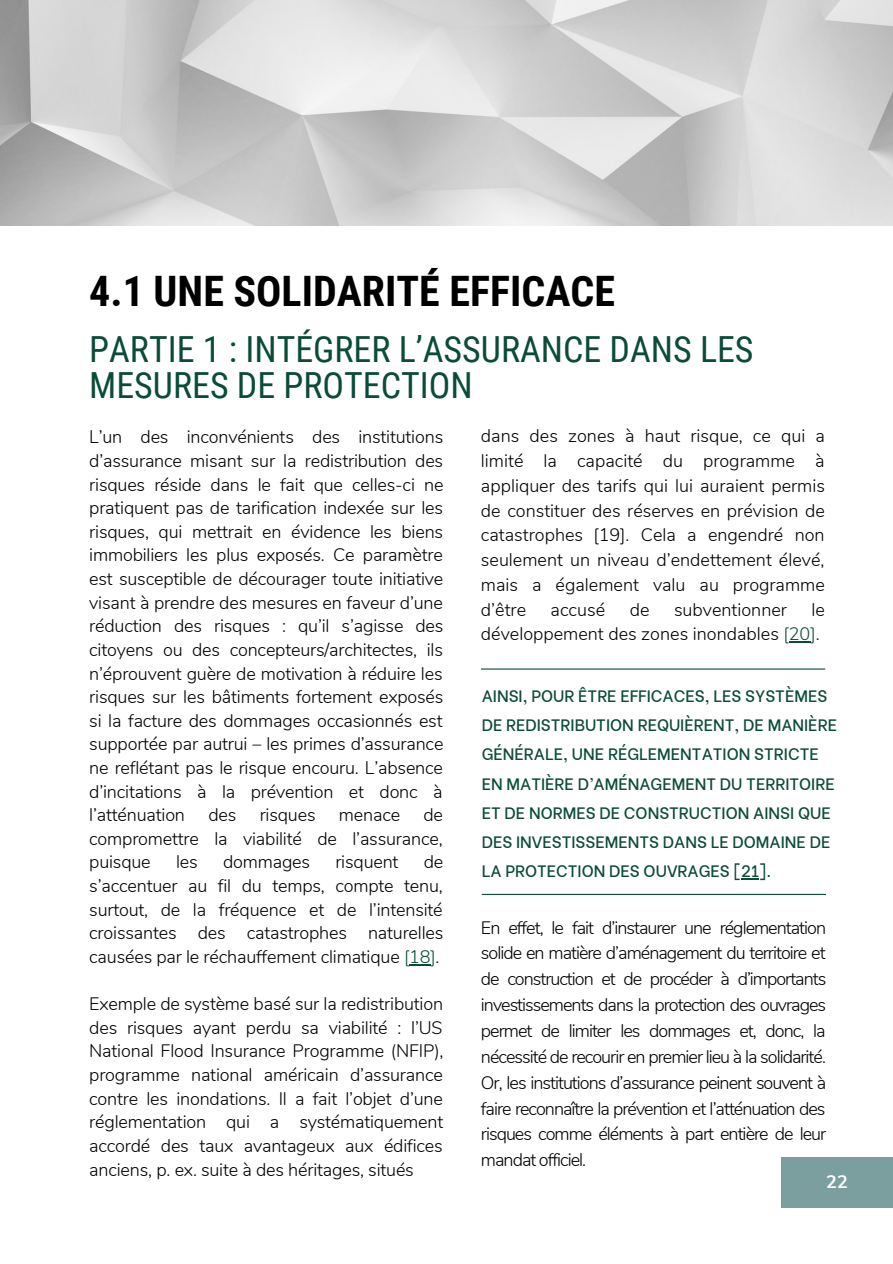
<style>
.page{position:relative;width:893px;height:1264px;background:#fff}
.page>*{position:absolute;margin:0;border:0;box-sizing:border-box;transform-origin:0 0}
.t1{font:700 42px "Roboto Condensed";color:#000}
.t2{font:36px/36px "Roboto Condensed";color:#0a4b39}
.t3{font:300 18px/23.5px "Nunito";letter-spacing:-.01em;color:#000;text-align:justify}
.t4{font:700 18px "Nunito Sans";color:#fff}
.t5{font:500 16.5px/29.2px "Be Vietnam";color:#0a4b39}
.s1{color:#0a4b39}
</style>
<div class="page">
<img style="left:0;top:0;width:892px;height:225px">
<svg style="left:409px;top:964px;width:21px;height:1px"></svg>
<svg style="left:741px;top:878px;width:18px;height:1px"></svg>
<svg style="left:789px;top:641px;width:21px;height:1px"></svg>
<hr style="left:481px;top:668px;width:344px;height:1px;background:#0a4b39">
<hr style="left:481px;top:893px;width:344px;height:2px;background:#0a4b39">
<div style="left:781px;top:1157px;width:111px;height:50px;background:#7b9f9f"></div>
<h1 class="t1" style="left:89px;top:267px;width:527px">4.1 UNE SOLIDARITÉ EFFICACE</h1>
<h2 class="t2" style="left:89px;top:331px;width:665px">PARTIE 1 : INTÉGRER L’ASSURANCE DANS LES<br>MESURES DE PROTECTION</h2>
<p class="t3" style="left:89px;top:425px;width:356px">L’un des inconvénients des institutions d’assurance misant sur la redistribution des risques réside dans le fait que celles-ci ne pratiquent pas de tarification indexée sur les risques, qui mettrait en évidence les biens immobiliers les plus exposés. Ce paramètre est susceptible de décourager toute initiative visant à prendre des mesures en faveur d’une réduction des risques : qu’il s’agisse des citoyens ou des concepteurs/architectes, ils n’éprouvent guère de motivation à réduire les risques sur les bâtiments fortement exposés si la facture des dommages occasionnés est supportée par autrui – les primes d’assurance ne reflétant pas le risque encouru. L’absence d’incitations à la prévention et donc à l’atténuation</p>
<p class="t3" style="left:89px;top:803px;width:355px;text-indent:334px">de compromettre la viabilité de l’assurance, puisque</p>
<p class="t3" style="left:208px;top:803px;width:30px">des</p>
<p class="t3" style="left:260px;top:803px;width:57px">risques</p>
<p class="t3" style="left:339px;top:803px;width:63px">menace</p>
<p class="t3" style="left:89px;top:850px;width:355px;text-indent:334px">de s’accentuer au fil du temps, compte tenu, surtout, de la fréquence et de l’intensité croissantes des catastrophes naturelles causées par le réchauffement climatique <span class="s1">[18]</span>.</p>
<p class="t3" style="left:89px;top:992px;width:356px">Exemple de système basé sur la redistribution des risques ayant perdu sa viabilité : l’US National Flood Insurance Programme (NFIP), programme national américain d’assurance contre les inondations. Il a fait l’objet d’une réglementation qui a systématiquement accordé des taux avantageux aux édifices anciens, p. ex. suite à des héritages, situés</p>
<p class="t3" style="left:176px;top:850px;width:23px">les</p>
<p class="t3" style="left:223px;top:850px;width:89px">dommages</p>
<p class="t3" style="left:335px;top:850px;width:65px">risquent</p>
<p class="t3" style="left:481px;top:424px;width:345px;line-height:24.8px">dans des zones à haut risque, ce qui a limité la capacité du programme à appliquer des tarifs qui lui auraient permis de constituer des réserves en prévision de catastrophes [19]. Cela a engendré non seulement un niveau d’endettement élevé, mais a également valu au programme d’être</p>
<p class="t3" style="left:550px;top:598px;width:56px">accusé</p>
<p class="t3" style="left:629px;top:598px;width:21px">de</p>
<p class="t3" style="left:674px;top:598px;width:114px">subventionner</p>
<p class="t3" style="left:481px;top:597px;width:345px;line-height:24.8px;text-align:right">le<br>développement des zones inondables <span class="s1">[20]</span>.</p>
<p class="t5" style="left:481px;top:679px;width:357px">AINSI, POUR ÊTRE EFFICACES, LES SYSTÈMES DE REDISTRIBUTION REQUIÈRENT, DE MANIÈRE GÉNÉRALE, UNE RÉGLEMENTATION STRICTE EN MATIÈRE D’AMÉNAGEMENT DU TERRITOIRE ET DE NORMES DE CONSTRUCTION AINSI QUE DES INVESTISSEMENTS DANS LE DOMAINE DE LA PROTECTION DES OUVRAGES [21].</p>
<p class="t3" style="left:481px;top:914px;width:347px;line-height:25.8px">En effet, le fait d’instaurer une réglementation solide en matière d’aménagement du territoire et de construction et de procéder à d’importants investissements dans la protection des ouvrages permet de limiter les dommages et, donc, la nécessité de recourir en premier lieu à la solidarité.<br>Or, les institutions d’assurance peinent souvent à faire reconnaître la prévention et l’atténuation des risques comme éléments à part entière de leur mandat officiel.</p>
<p class="t4" style="left:826px;top:1169px;width:23px">22</p>
</div>
